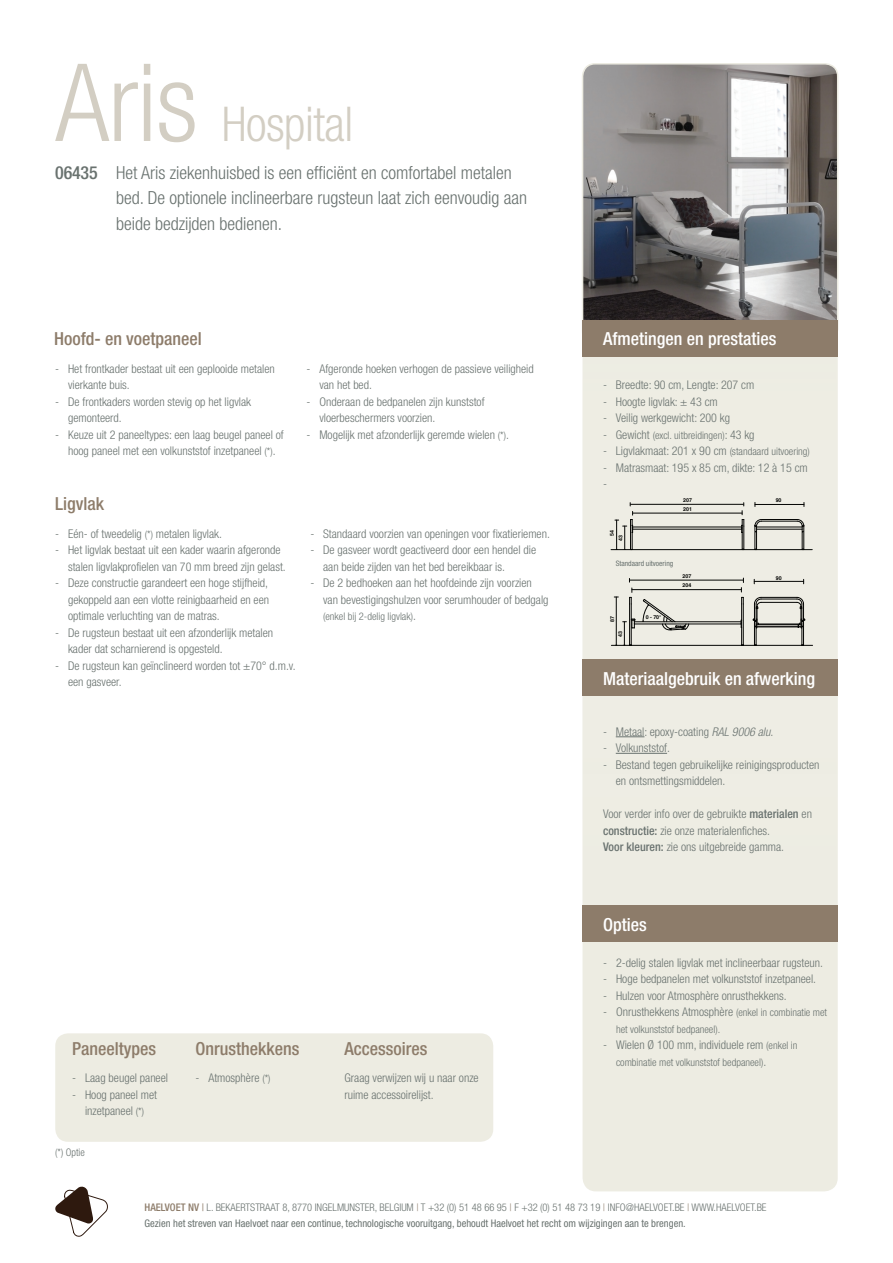
<style>
.page{position:relative;width:893px;height:1263px;background:#fff}
.page>*{position:absolute;margin:0;border:0;box-sizing:border-box;transform-origin:0 0}
.t1{font:300 condensed 108px "Helvetica Neue LT Std";color:#d3cec3}
.t2{font:300 condensed 48px "Helvetica Neue LT Std";letter-spacing:-.01em;color:#d3cec3}
.t3{font:300 condensed 18px/25.5px "Helvetica Neue LT Std";color:#69726f}
.t4{font:500 condensed 18px "Helvetica Neue LT Std";color:#8d7c6a}
.t5{font:500 condensed 18px "Helvetica Neue LT Std";color:#fff}
.t6{font:500 condensed 18px "Helvetica Neue LT Std";letter-spacing:-.01em;color:#69726f}
.t7{font:300 condensed 12px/16.5px "Helvetica Neue LT Std";color:#69726f}
.t8{font:300 condensed 10.5px "Helvetica Neue LT Std";color:#69726f}
.t9{font:condensed 10.5px "Helvetica Neue LT Std";color:#69726f}
.t10{font:condensed 7.5px "Helvetica Neue LT Std";color:#69726f}
.t11{font:700 5.25px "Helvetica";color:#040503}
.s1{font-size:10.5px}
.s2{font-size:12px}
.s3{font-style:italic}
.s4{font-weight:500}
.s5{font-weight:500;color:#8d7c6a}
.s6{font-weight:400;color:#8d7c6a}
.s7{color:#8d7c6a}
</style>
<div class="page">
<div style="left:583px;top:214px;width:254px;height:977px;background:#edece2;border-radius:13px"></div>
<div style="left:55px;top:1033px;width:438px;height:109px;background:#edece2;border-radius:13px"></div>
<div style="left:583px;top:906px;width:255px;height:36px;background:#8d7c6a"></div>
<div style="left:583px;top:659px;width:255px;height:36px;background:#8d7c6a"></div>
<svg style="left:55px;top:1187px;width:53px;height:49px"></svg>
<hr style="left:616px;top:597px;width:1px;height:48px;background:#040503">
<hr style="left:632px;top:589px;width:109px;height:1px;background:#040503">
<hr style="left:629px;top:580px;width:114px;height:1px;background:#040503">
<hr style="left:754px;top:581px;width:50px;height:1px;background:#040503">
<hr style="left:635px;top:624px;width:106px;height:1px;background:#040503">
<hr style="left:634px;top:621px;width:107px;height:1px;background:#040503">
<svg style="left:629px;top:588px;width:4px;height:16px"></svg>
<hr style="left:631px;top:604px;width:1px;height:41px;background:#040503">
<hr style="left:629px;top:604px;width:1px;height:41px;background:#040503">
<svg style="left:741px;top:588px;width:3px;height:57px"></svg>
<svg style="left:623px;top:619px;width:13px;height:26px"></svg>
<hr style="left:756px;top:627px;width:42px;height:1px;background:#040503">
<hr style="left:756px;top:626px;width:42px;height:1px;background:#040503">
<hr style="left:803px;top:604px;width:1px;height:41px;background:#040503">
<hr style="left:802px;top:604px;width:1px;height:41px;background:#040503">
<hr style="left:761px;top:599px;width:36px;height:1px;background:#040503">
<hr style="left:761px;top:597px;width:36px;height:1px;background:#040503">
<hr style="left:756px;top:604px;width:1px;height:41px;background:#040503">
<hr style="left:754px;top:604px;width:1px;height:41px;background:#040503">
<hr style="left:761px;top:602px;width:36px;height:1px;background:#040503">
<hr style="left:758px;top:624px;width:42px;height:1px;background:#040503">
<svg style="left:797px;top:597px;width:8px;height:32px"></svg>
<svg style="left:753px;top:597px;width:8px;height:32px"></svg>
<svg style="left:643px;top:599px;width:46px;height:31px"></svg>
<hr style="left:633px;top:529px;width:109px;height:1px;background:#040503">
<hr style="left:633px;top:527px;width:109px;height:1px;background:#040503">
<hr style="left:761px;top:521px;width:36px;height:1px;background:#040503">
<hr style="left:761px;top:519px;width:36px;height:1px;background:#040503">
<hr style="left:756px;top:527px;width:46px;height:1px;background:#040503">
<hr style="left:756px;top:529px;width:46px;height:1px;background:#040503">
<svg style="left:755px;top:519px;width:7px;height:30px"></svg>
<svg style="left:797px;top:519px;width:8px;height:30px"></svg>
<hr style="left:633px;top:513px;width:109px;height:1px;background:#040503">
<hr style="left:630px;top:504px;width:114px;height:1px;background:#040503">
<svg style="left:741px;top:503px;width:4px;height:46px"></svg>
<hr style="left:755px;top:504px;width:49px;height:1px;background:#040503">
<svg style="left:615px;top:503px;width:18px;height:46px"></svg>
<hr style="left:611px;top:549px;width:201px;height:1px;background:#040503">
<hr style="left:611px;top:645px;width:202px;height:1px;background:#040503">
<svg style="left:582px;top:63px;width:257px;height:277px"></svg>
<div style="left:582px;top:321px;width:255px;height:36px;background:#8d7c6a"></div>
<svg style="left:616px;top:736px;width:28px;height:1px"></svg>
<hr style="left:616px;top:753px;width:51px;height:1px;background:#69726f">
<h1 class="t1" style="left:55px;top:41px;width:144px">Aris</h1>
<h2 class="t2" style="left:222px;top:96px;width:133px">Hospital</h2>
<h3 class="t3" style="left:116px;top:159px;width:412px">Het Aris ziekenhuisbed is een efficiënt en comfortabel metalen bed. De optionele inclineerbare rugsteun laat zich eenvoudig aan beide bedzijden bedienen.</h3>
<h3 class="t6" style="left:55px;top:162px;width:44px">06435</h3>
<h3 class="t4" style="left:54px;top:327px;width:149px">Hoofd- en voetpaneel</h3>
<p class="t7" style="left:68px;top:360px;width:208px;text-indent:-13px">- Het frontkader bestaat uit een geplooide metalen vierkante buis.</p>
<p class="t7" style="left:68px;top:393px;width:184px;text-indent:-13px">- De frontkaders worden stevig op het ligvlak gemonteerd.</p>
<p class="t7" style="left:55px;top:426px;width:230px;text-align:center">- Keuze uit 2 paneeltypes: een laag beugel paneel of hoog paneel met een volkunststof inzetpaneel <span class="s1">(*)</span>.</p>
<p class="t7" style="left:319px;top:360px;width:216px;text-indent:-13px">- Afgeronde hoeken verhogen de passieve veiligheid van het bed.</p>
<p class="t7" style="left:319px;top:393px;width:167px;text-indent:-13px">- Onderaan de bedpanelen zijn kunststof vloerbeschermers voorzien.</p>
<p class="t7" style="left:307px;top:426px;width:204px">- Mogelijk met afzonderlijk geremde wielen <span class="s1">(*)</span>.</p>
<h3 class="t4" style="left:55px;top:493px;width:50px">Ligvlak</h3>
<p class="t7" style="left:55px;top:525px;width:168px">- Eén- of tweedelig <span class="s1">(*)</span> metalen ligvlak.</p>
<p class="t7" style="left:68px;top:541px;width:219px;text-indent:-13px">- Het ligvlak bestaat uit een kader waarin afgeronde stalen ligvlakprofielen van 70 mm breed zijn gelast.</p>
<p class="t7" style="left:68px;top:574px;width:203px;text-align:justify;text-indent:-13px">- Deze constructie garandeert een hoge stijfheid, gekoppeld aan een vlotte reinigbaarheid en een optimale verluchting van de matras.</p>
<p class="t7" style="left:68px;top:624px;width:207px;text-indent:-13px">- De rugsteun bestaat uit een afzonderlijk metalen kader dat scharnierend is opgesteld.</p>
<p class="t7" style="left:68px;top:657px;width:229px;text-indent:-13px">- De rugsteun kan geïnclineerd worden tot ±70° d.m.v. een gasveer.</p>
<p class="t7" style="left:310px;top:525px;width:241px">- Standaard voorzien van openingen voor fixatieriemen.</p>
<p class="t7" style="left:323px;top:541px;width:214px;text-indent:-13px">- De gasveer wordt geactiveerd door een hendel die aan beide zijden van het bed bereikbaar is.</p>
<p class="t7" style="left:323px;top:574px;width:227px;text-indent:-13px">- De 2 bedhoeken aan het hoofdeinde zijn voorzien van bevestigingshulzen voor serumhouder of bedgalg</p>
<p class="t8" style="left:323px;top:610px;width:94px">(enkel bij 2-delig ligvlak)<span class="s2">.</span></p>
<h3 class="t4" style="left:72px;top:1037px;width:85px">Paneeltypes</h3>
<p class="t7" style="left:72px;top:1069px;width:97px">- Laag beugel paneel</p>
<p class="t7" style="left:72px;top:1086px;width:86px;text-align:center">- Hoog paneel met inzetpaneel <span class="s1">(*)</span></p>
<p class="t8" style="left:55px;top:1146px;width:31px">(*) Optie</p>
<h3 class="t4" style="left:196px;top:1037px;width:105px">Onrusthekkens</h3>
<p class="t7" style="left:196px;top:1069px;width:76px">- Atmosphère <span class="s1">(*)</span></p>
<h3 class="t4" style="left:344px;top:1037px;width:84px">Accessoires</h3>
<p class="t7" style="left:344px;top:1069px;width:136px">Graag verwijzen wij u naar onze ruime accessoirelijst.</p>
<h3 class="t5" style="left:603px;top:327px;width:175px">Afmetingen en prestaties</h3>
<p class="t7" style="left:603px;top:376px;width:153px">- Breedte: 90 cm, Lengte: 207 cm</p>
<p class="t7" style="left:603px;top:393px;width:116px">- Hoogte ligvlak: ± 43 cm</p>
<p class="t7" style="left:603px;top:409px;width:129px">- Veilig werkgewicht: 200 kg</p>
<p class="t8" style="left:603px;top:429px;width:153px"><span class="s2">- Gewicht</span> (excl. uitbreidingen)<span class="s2">: 43 kg</span></p>
<p class="t7" style="left:603px;top:442px;width:208px">- Ligvlakmaat: 201 x 90 cm <span class="s1">(standaard uitvoering)</span></p>
<p class="t7" style="left:603px;top:459px;width:206px">- Matrasmaat: 195 x 85 cm, dikte: 12 à 15 cm -</p>
<p class="t11" style="left:683px;top:497px;width:10px">207</p>
<p class="t11" style="left:776px;top:497px;width:7px">90</p>
<p class="t11" style="left:609px;top:536px;width:7px;rotate:-90deg">54</p>
<p class="t11" style="left:617px;top:541px;width:7px;rotate:-90deg">43</p>
<p class="t10" style="left:616px;top:559px;width:59px">Standaard uitvoering</p>
<p class="t11" style="left:683px;top:506px;width:10px">201</p>
<p class="t11" style="left:682px;top:573px;width:10px">207</p>
<p class="t11" style="left:682px;top:582px;width:10px">204</p>
<p class="t11" style="left:609px;top:621px;width:7px;rotate:-90deg">87</p>
<p class="t11" style="left:617px;top:637px;width:7px;rotate:-90deg">43</p>
<p class="t11" style="left:646px;top:613px;width:17px">0 - 70°</p>
<p class="t11" style="left:776px;top:574px;width:7px">90</p>
<h3 class="t5" style="left:603px;top:668px;width:214px">Materiaalgebruik en afwerking</h3>
<p class="t7" style="left:603px;top:723px;width:172px">- Metaal: epoxy-coating <span class="s3">RAL 9006 alu</span>.</p>
<p class="t7" style="left:603px;top:739px;width:68px">- Volkunststof.</p>
<p class="t7" style="left:616px;top:756px;width:205px;text-indent:-13px">- Bestand tegen gebruikelijke reinigingsproducten en ontsmettingsmiddelen.</p>
<p class="t7" style="left:603px;top:805px;width:210px">Voor verder info over de gebruikte <span class="s4">materialen</span> en <span class="s4">constructie:</span> zie onze materialenfiches.<br><span class="s4">Voor kleuren:</span> zie ons uitgebreide gamma.</p>
<h3 class="t5" style="left:603px;top:914px;width:45px">Opties</h3>
<p class="t7" style="left:603px;top:954px;width:221px">- 2-delig stalen ligvlak met inclineerbaar rugsteun.</p>
<p class="t7" style="left:603px;top:970px;width:214px">- Hoge bedpanelen met volkunststof inzetpaneel.</p>
<p class="t7" style="left:603px;top:987px;width:185px">- Hulzen voor Atmosphère onrusthekkens.</p>
<p class="t7" style="left:603px;top:1003px;width:225px">- Onrusthekkens Atmosphère <span class="s1">(enkel in combinatie met</span></p>
<p class="t8" style="left:616px;top:1023px;width:106px">het volkunststof bedpaneel).</p>
<p class="t7" style="left:603px;top:1036px;width:196px">- Wielen Ø 100 mm, individuele rem <span class="s1">(enkel in</span></p>
<p class="t8" style="left:616px;top:1056px;width:152px">combinatie met volkunststof bedpaneel)<span class="s2">.</span></p>
<p class="t8" style="left:145px;top:1201px;width:623px"><span class="s5">HAELVOET NV</span> <span class="s6">|</span> L. BEKAERTSTRAAT 8, 8770 INGELMUNSTER, BELGIUM <span class="s7">|</span> T +32 (0) 51 48 66 95 <span class="s7">|</span> F +32 (0) 51 48 73 19 <span class="s7">|</span> INFO@HAELVOET.BE <span class="s7">|</span> WWW.HAELVOET.BE</p>
<p class="t9" style="left:145px;top:1217px;width:543px">Gezien het streven van Haelvoet naar een continue, technologische vooruitgang, behoudt Haelvoet het recht om wijzigingen aan te brengen.</p>
</div>
